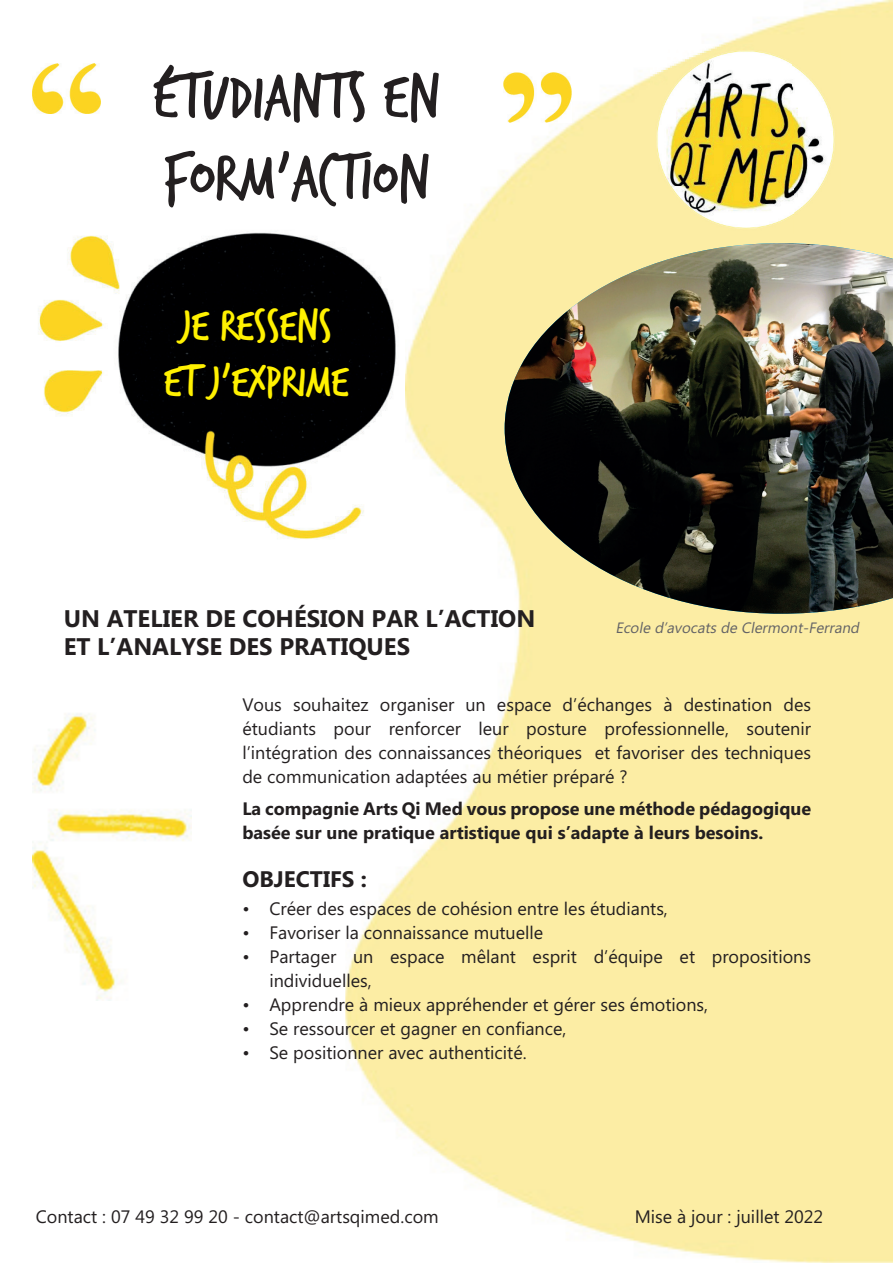
<style>
.page{position:relative;width:893px;height:1263px;background:#fff}
.page>*{position:absolute;margin:0;border:0;box-sizing:border-box;transform-origin:0 0}
.t1{font:67.5px/81px "Trash Hand";color:#231f20}
.t2{font:46.5px/55.8px "Trash Hand";color:#fff101;text-align:center}
.t3{font:700 24px/28.8px "Microsoft Phags Pa";color:#231f20}
.t4{font:700 22.5px "Microsoft Phags Pa";color:#231f20}
.t5{font:18px/24px "Microsoft Phags Pa";color:#231f20;text-align:justify}
.t6{font:700 18px/24px "Microsoft Phags Pa";color:#231f20}
.t7{font:italic 15px "Microsoft Phags Pa";color:#636366}
</style>
<div class="page">
<img style="left:345px;top:0;width:548px;height:1263px">
<img style="left:651px;top:45px;width:189px;height:189px">
<img style="left:32px;top:713px;width:159px;height:286px">
<img style="left:38px;top:184px;width:366px;height:372px">
<img style="left:32px;top:63px;width:68px;height:51px">
<img style="left:504px;top:73px;width:68px;height:50px">
<img style="left:505px;top:243px;width:388px;height:371px">
<h1 class="t1" style="left:153px;top:59px;width:289px">ÉTUDIANTS EN<br>FORM’ACTION</h1>
<h2 class="t2" style="left:164px;top:300px;width:186px">JE RESSENS<br>ET J’EXPRIME</h2>
<h3 class="t3" style="left:64px;top:602px;width:473px">UN ATELIER DE COHÉSION PAR L’ACTION<br>ET L’ANALYSE DES PRATIQUES</h3>
<p class="t7" style="left:615px;top:617px;width:248px">Ecole d’avocats de Clermont-Ferrand</p>
<p class="t5" style="left:242px;top:691px;width:570px">Vous souhaitez organiser un espace d’échanges à destination des étudiants pour renforcer leur posture professionnelle, soutenir l’intégration des connaissances théoriques et favoriser des techniques de communication adaptées au métier préparé ?</p>
<p class="t6" style="left:242px;top:796px;width:570px">La compagnie Arts Qi Med vous propose une méthode pédagogique basée sur une pratique artistique qui s’adapte à leurs besoins.</p>
<p class="t4" style="left:242px;top:863px;width:126px">OBJECTIFS :</p>
<p class="t5" style="left:242px;top:896px;width:427px">• Créer des espaces de cohésion entre les étudiants,</p>
<p class="t5" style="left:242px;top:920px;width:302px">• Favoriser la connaissance mutuelle</p>
<p class="t5" style="left:269px;top:944px;width:543px;text-indent:-27px">• Partager un espace mêlant esprit d’équipe et propositions individuelles,</p>
<p class="t5" style="left:242px;top:992px;width:467px">• Apprendre à mieux appréhender et gérer ses émotions,</p>
<p class="t5" style="left:242px;top:1016px;width:325px">• Se ressourcer et gagner en confiance,</p>
<p class="t5" style="left:242px;top:1040px;width:286px">• Se positionner avec authenticité.</p>
<p class="t5" style="left:36px;top:1203px;width:404px">Contact : 07 49 32 99 20 - contact@artsqimed.com</p>
<p class="t5" style="left:635px;top:1203px;width:190px">Mise à jour : juillet 2022</p>
</div>
